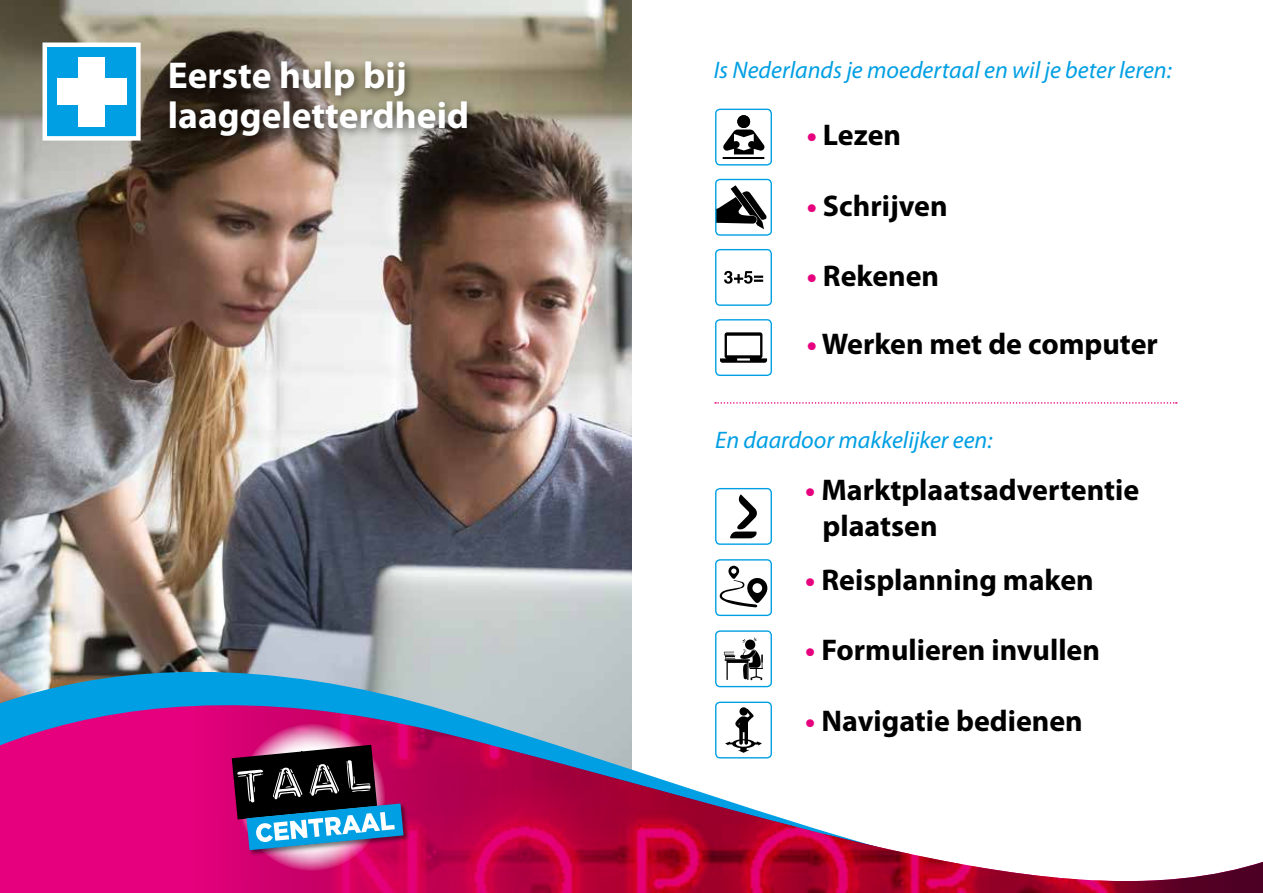
<style>
.page{position:relative;width:1263px;height:893px;background:#fff}
.page>*{position:absolute;margin:0;border:0;box-sizing:border-box;transform-origin:0 0}
.t1{font:700 37.5px/40.2px "Myriad Pro";color:#fff}
.t2{font:700 30px/36px "Myriad Pro";color:#000}
.t3{font:italic 24px "Myriad Pro";color:#009fe3}
.s1{color:#e6007d}
</style>
<div class="page">
<img style="left:0;top:0;width:631px;height:597px">
<svg style="left:0;top:597px;width:770px;height:41px"></svg>
<svg style="left:0;top:638px;width:772px;height:255px;background:#ad76ad"></svg>
<img style="left:169px;top:705px;width:1094px;height:188px">
<svg style="left:238px;top:723px;width:147px;height:148px;background:#e065a3"></svg>
<div style="left:245px;top:802px;width:166px;height:55px;background:#000;opacity:.5"></div>
<svg style="left:232px;top:745px;width:172px;height:105px;background:#544d6e"></svg>
<svg style="left:724px;top:271px;width:39px;height:13px"></svg>
<div style="left:715px;top:109px;width:57px;height:57px;border:1px solid #009fe3;border-radius:4px"></div>
<svg style="left:717px;top:185px;width:49px;height:44px"></svg>
<div style="left:715px;top:179px;width:57px;height:57px;border:1px solid #009fe3;border-radius:4px"></div>
<div style="left:715px;top:249px;width:57px;height:57px;border:1px solid #009fe3;border-radius:4px"></div>
<div style="left:715px;top:319px;width:57px;height:57px;border:1px solid #009fe3;border-radius:4px"></div>
<div style="left:715px;top:488px;width:57px;height:57px;border:1px solid #009fe3;border-radius:4px"></div>
<div style="left:715px;top:559px;width:57px;height:57px;border:1px solid #009fe3;border-radius:4px"></div>
<div style="left:715px;top:630px;width:57px;height:57px;border:1px solid #009fe3;border-radius:4px"></div>
<div style="left:715px;top:702px;width:57px;height:56px;border:1px solid #009fe3;border-radius:4px"></div>
<svg style="left:730px;top:494px;width:27px;height:44px"></svg>
<svg style="left:715px;top:402px;width:462px;height:2px"></svg>
<div style="left:43px;top:43px;width:98px;height:98px;background:#009fe3;border:4px solid #fff"></div>
<div style="left:78px;top:57px;width:27px;height:70px;background:#fff"></div>
<div style="left:57px;top:78px;width:70px;height:27px;background:#fff"></div>
<div style="left:737px;top:115px;width:13px;height:13px;background:#000;border-radius:50%"></div>
<svg style="left:722px;top:130px;width:42px;height:29px"></svg>
<svg style="left:720px;top:332px;width:47px;height:31px"></svg>
<svg style="left:719px;top:566px;width:48px;height:41px"></svg>
<svg style="left:724px;top:637px;width:39px;height:43px"></svg>
<div style="left:736px;top:740px;width:15px;height:7px;background:#979797;border-radius:50%"></div>
<div style="left:739px;top:716px;width:9px;height:16px;background:#000;border-radius:4px"></div>
<svg style="left:739px;top:726px;width:4px;height:19px"></svg>
<svg style="left:744px;top:726px;width:4px;height:19px"></svg>
<svg style="left:734px;top:707px;width:20px;height:24px"></svg>
<svg style="left:725px;top:741px;width:37px;height:12px"></svg>
<div style="left:165px;top:56px;width:313px;height:91px;background:#000;opacity:.5"></div>
<p class="t1" style="left:168px;top:54px;width:303px">Eerste hulp bij laaggeletterdheid</p>
<p class="t3" style="left:714px;top:55px;width:460px">Is Nederlands je moedertaal en wil je beter leren:</p>
<p class="t2" style="left:807px;top:116px;width:96px"><span class="s1">•</span> Lezen</p>
<p class="t2" style="left:807px;top:186px;width:142px"><span class="s1">•</span> Schrijven</p>
<p class="t2" style="left:807px;top:257px;width:134px"><span class="s1">•</span> Rekenen</p>
<p class="t2" style="left:807px;top:325px;width:353px"><span class="s1">•</span> Werken met de computer</p>
<p class="t3" style="left:715px;top:425px;width:279px">En daardoor makkelijker een:</p>
<p class="t2" style="left:822px;top:470px;width:318px;text-indent:-17px"><span class="s1">•</span> Marktplaatsadvertentie plaatsen</p>
<p class="t2" style="left:805px;top:560px;width:290px"><span class="s1">•</span> Reisplanning maken</p>
<p class="t2" style="left:805px;top:631px;width:296px"><span class="s1">•</span> Formulieren invullen</p>
<p class="t2" style="left:805px;top:701px;width:279px"><span class="s1">•</span> Navigatie bedienen</p>
</div>
